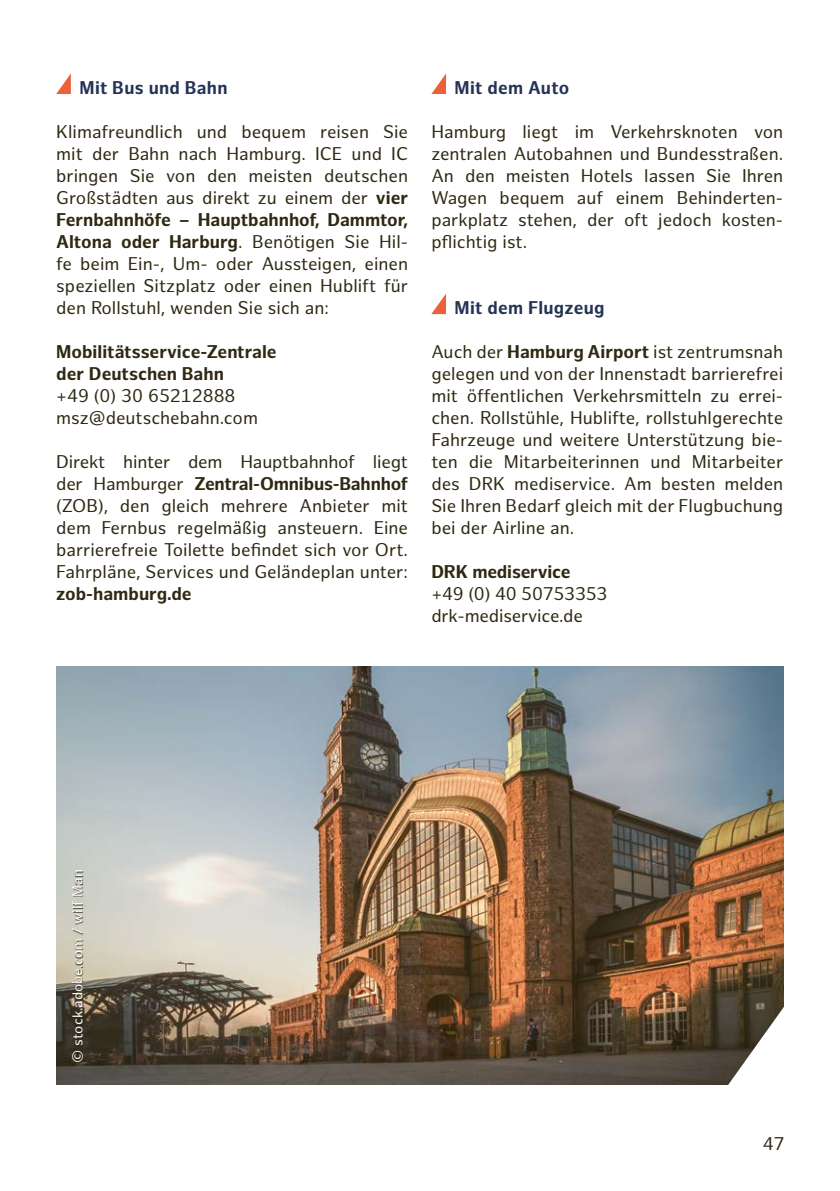
<style>
.page{position:relative;width:840px;height:1191px;background:#fff}
.page>*{position:absolute;margin:0;border:0;box-sizing:border-box;transform-origin:0 0}
.t1{font:18px/22px "Hamburg Sans";color:#2f2912;text-align:justify}
.t2{font:700 18px/22px "Hamburg Sans";color:#2f2912}
.t3{font:700 18px "Hamburg Sans";letter-spacing:.015em;color:#253455}
.t4{font:14px "Hamburg Sans";color:#fff}
.s1{font-weight:700}
.s2{font-weight:400}
</style>
<div class="page">
<svg style="left:431px;top:293px;width:15px;height:21px"></svg>
<svg style="left:56px;top:73px;width:15px;height:21px"></svg>
<svg style="left:431px;top:73px;width:15px;height:21px"></svg>
<img style="left:57px;top:666px;width:725px;height:418px">
<svg style="left:726px;top:1002px;width:58px;height:83px"></svg>
<div style="left:73px;top:871px;width:11px;height:191px;background:#2f2912;opacity:.75"></div>
<p class="t3" style="left:79px;top:77px;width:150px">Mit Bus und Bahn</p>
<p class="t1" style="left:56px;top:121px;width:353px">Klimafreundlich und bequem reisen Sie mit der Bahn nach Hamburg. ICE und IC bringen Sie von den meisten deutschen Großstädten aus direkt zu einem der <span class="s1">vier Fernbahnhöfe – Hauptbahnhof, Dammtor, Altona oder Harburg</span>. Benötigen Sie Hil&shy;fe beim Ein-, Um- oder Aussteigen, einen speziellen Sitzplatz oder einen Hublift für den Rollstuhl, wenden Sie sich an:</p>
<p class="t2" style="left:56px;top:341px;width:222px">Mobilitätsservice-Zentrale der Deutschen Bahn<br><span class="s2">+49 (0) 30 65212888</span></p>
<p class="t1" style="left:56px;top:407px;width:203px">msz@deutschebahn.com</p>
<p class="t1" style="left:56px;top:451px;width:353px">Direkt hinter dem Hauptbahnhof liegt der Hamburger <span class="s1">Zentral-Omnibus-Bahnhof </span>(ZOB), den gleich mehrere Anbieter mit dem Fernbus regelmäßig ansteuern. Eine barrierefreie Toilette befindet sich vor Ort.<br>Fahrpläne, Services und Geländeplan unter:</p>
<p class="t2" style="left:56px;top:583px;width:137px">zob-hamburg.de</p>
<p class="t3" style="left:454px;top:77px;width:116px">Mit dem Auto</p>
<p class="t1" style="left:431px;top:121px;width:353px">Hamburg liegt im Verkehrsknoten von zentralen Autobahnen und Bundesstraßen.<br>An den meisten Hotels lassen Sie Ihren Wagen bequem auf einem Behinderten&shy;parkplatz stehen, der oft jedoch kosten&shy;pflichtig ist.</p>
<p class="t3" style="left:454px;top:297px;width:151px">Mit dem Flugzeug</p>
<p class="t1" style="left:431px;top:341px;width:353px">Auch der <span class="s1">Hamburg Airport</span> ist zentrumsnah gelegen und von der Innenstadt barrierefrei mit öffentlichen Verkehrsmitteln zu errei&shy;chen. Rollstühle, Hublifte, rollstuhlgerechte Fahrzeuge und weitere Unterstützung bie&shy;ten die Mitarbeiterinnen und Mitarbeiter des DRK mediservice. Am besten melden Sie Ihren Bedarf gleich mit der Flugbuchung bei der Airline an.</p>
<p class="t2" style="left:431px;top:561px;width:141px">DRK mediservice</p>
<p class="t1" style="left:431px;top:583px;width:177px">+49 (0) 40 50753353</p>
<p class="t1" style="left:431px;top:605px;width:153px">drk-mediservice.de</p>
<p class="t4" style="left:70px;top:1062px;width:195px;rotate:-90deg">© stock.adobe.com / wilf Man</p>
<p class="t1" style="left:762px;top:1133px;width:23px">47</p>
</div>
